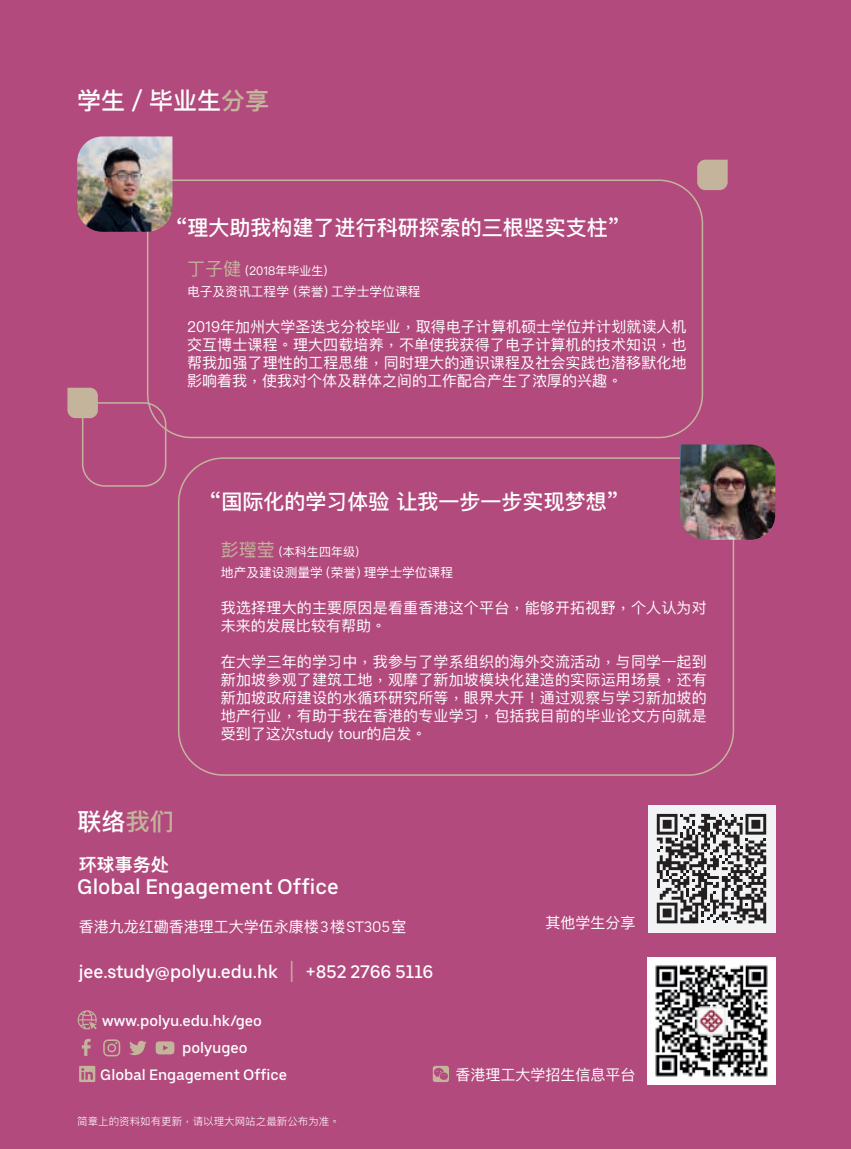
<style>
.page{position:relative;width:851px;height:1149px;background:#fff}
.page>*{position:absolute;margin:0;border:0;box-sizing:border-box;transform-origin:0 0}
.t1{font:500 24px "Ping Fang SC";color:#fff}
.t2{font:500 21px "Ping Fang SC";color:#fff}
.t3{font:500 21px "Uber Move Text";color:#fff}
.t4{font:500 18px "Uber Move Text";color:#fff}
.t5{font:600 18px "Ping Fang SC";color:#fff}
.t6{font:15px/18px "Ping Fang SC";color:#fff;text-align:justify}
.t7{font:500 15px "Uber Move Text";color:#fff}
.t8{font:12.75px "Ping Fang SC";color:#fff}
.t9{font:12px "Ping Fang SC";color:#fff}
.t10{font:300 10.5px "Ping Fang SC";color:#fff}
.s1{font-weight:600;color:#c3b49b}
.s2{font-size:18px;color:#c3b49b}
.s3{color:#c3b49b}
.s4{font-family:"Uber Move Text"}
.s5{font-family:"Ping Fang SC";font-weight:400;font-size:21px;color:#c3b49b}
</style>
<div class="page">
<div style="left:0;top:0;width:850px;height:1148px;background:#b34a7e"></div>
<svg style="left:147px;top:179px;width:556px;height:260px"></svg>
<svg style="left:178px;top:457px;width:556px;height:319px"></svg>
<img style="left:680px;top:444px;width:95px;height:95px">
<img style="left:77px;top:136px;width:95px;height:96px">
<svg style="left:67px;top:387px;width:100px;height:100px"></svg>
<svg style="left:697px;top:160px;width:30px;height:30px"></svg>
<svg style="left:78px;top:1010px;width:19px;height:19px"></svg>
<svg style="left:79px;top:1065px;width:16px;height:16px"></svg>
<svg style="left:129px;top:1040px;width:18px;height:14px"></svg>
<svg style="left:82px;top:1038px;width:9px;height:17px"></svg>
<svg style="left:103px;top:1039px;width:17px;height:17px"></svg>
<svg style="left:156px;top:1041px;width:18px;height:13px"></svg>
<svg style="left:432px;top:1065px;width:17px;height:16px"></svg>
<svg style="left:433px;top:1067px;width:15px;height:12px"></svg>
<img style="left:647px;top:957px;width:128px;height:127px">
<div style="left:647px;top:804px;width:128px;height:128px;background:#f2f3f4"></div>
<svg style="left:656px;top:813px;width:110px;height:110px"></svg>
<h1 class="t1" style="left:77px;top:86px;width:193px">学生／毕业生<span class="s1">分享</span></h1>
<h2 class="t2" style="left:175px;top:215px;width:447px">“理大助我构建了进行科研探索的三根坚实支柱”</h2>
<p class="t9" style="left:187px;top:263px;width:142px"><span class="s2">丁子健</span> (2018年毕业生)</p>
<p class="t8" style="left:187px;top:283px;width:235px">电子及资讯工程学（荣誉）工学士学位课程</p>
<p class="t6" style="left:187px;top:317px;width:501px">2019年加州大学圣迭戈分校毕业,取得电子计算机硕士学位并计划就读人机交互博士课程。理大四载培养,不单使我获得了电子计算机的技术知识,也帮我加强了理性的工程思维,同时理大的通识课程及社会实践也潜移默化地影响着我,使我对个体及群体之间的工作配合产生了浓厚的兴趣。</p>
<h1 class="t1" style="left:78px;top:806px;width:97px">联络<span class="s3">我们</span></h1>
<p class="t5" style="left:79px;top:853px;width:92px">环球事务处</p>
<h2 class="t2" style="left:209px;top:488px;width:412px">“国际化的学习体验 让我一步一步实现梦想”</h2>
<p class="t9" style="left:221px;top:543px;width:139px"><span class="s2">彭㼆莹</span> (本科生四年级)</p>
<p class="t8" style="left:221px;top:564px;width:234px">地产及建设测量学（荣誉）理学士学位课程</p>
<p class="t6" style="left:221px;top:598px;width:487px">我选择理大的主要原因是看重香港这个平台,能够开拓视野,个人认为对未来的发展比较有帮助。</p>
<p class="t6" style="left:221px;top:652px;width:487px">在大学三年的学习中,我参与了学系组织的海外交流活动,与同学一起到新加坡参观了建筑工地,观摩了新加坡模块化建造的实际运用场景,还有新加坡政府建设的水循环研究所等,眼界大开!通过观察与学习新加坡的地产行业,有助于我在香港的专业学习,包括我目前的毕业论文方向就是受到了这次study tour的启发。</p>
<h2 class="t3" style="left:77px;top:873px;width:263px">Global Engagement Office</h2>
<p class="t6" style="left:545px;top:912px;width:91px">其他学生分享</p>
<p class="t6" style="left:79px;top:917px;width:329px">香港九龙红磡香港理工大学伍永康楼<span class="s4">3</span>楼<span class="s4">ST305</span>室</p>
<p class="t4" style="left:79px;top:959px;width:356px">jee.study@polyu.edu.hk <span class="s5">|</span> +852 2766 5116</p>
<p class="t7" style="left:102px;top:1010px;width:161px">www.polyu.edu.hk/geo</p>
<p class="t7" style="left:182px;top:1037px;width:67px">polyugeo</p>
<p class="t7" style="left:100px;top:1064px;width:188px">Global Engagement Office</p>
<p class="t6" style="left:455px;top:1064px;width:181px">香港理工大学招生信息平台</p>
<p class="t10" style="left:77px;top:1114px;width:264px">简章上的资料如有更新,请以理大网站之最新公布为准。</p>
</div>
